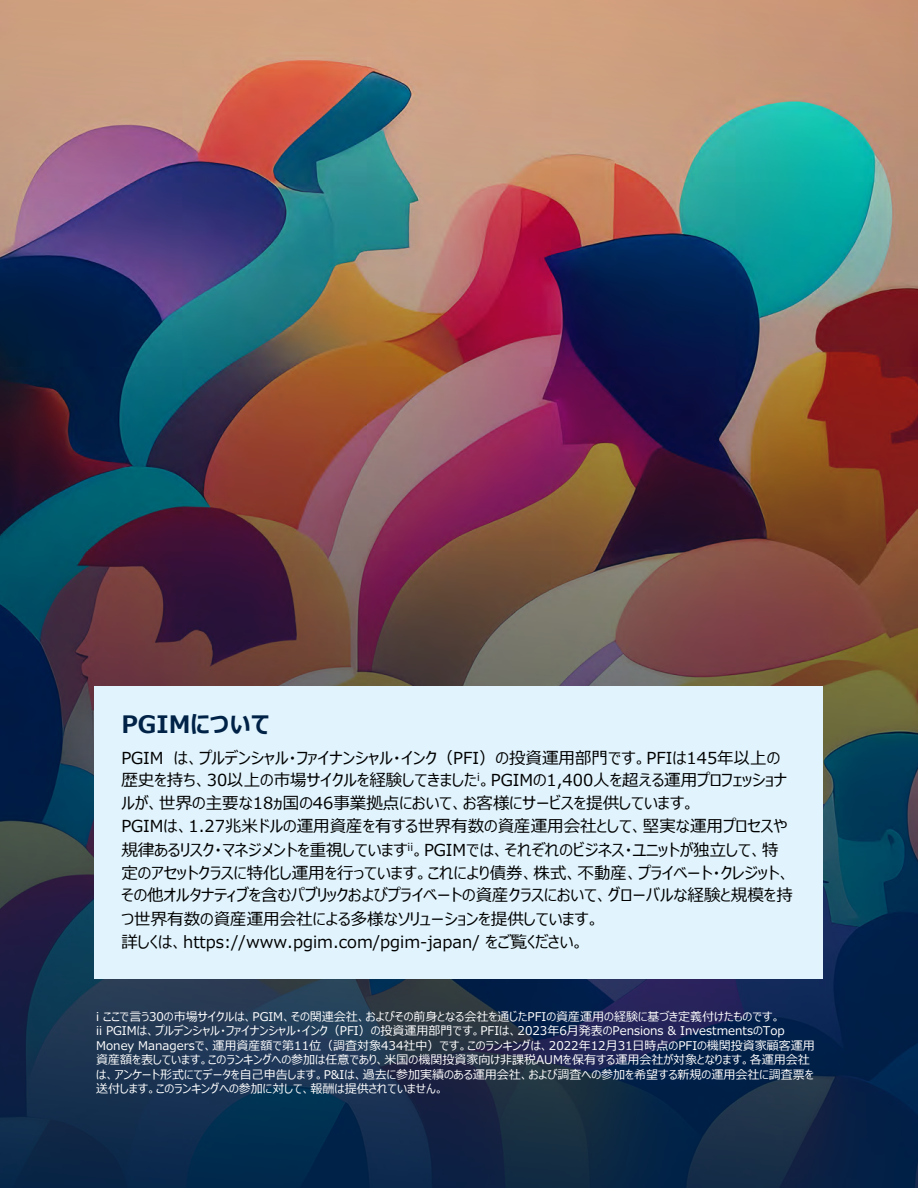
<style>
.page{position:relative;width:918px;height:1188px;background:#fff}
.page>*{position:absolute;margin:0;border:0;box-sizing:border-box;transform-origin:0 0}
.t1{font:700 24px "Meiryo UI";color:#002247}
.t2{font:16.5px/23px "Meiryo UI";color:#000}
.t3{font:12px/14.4px "Meiryo UI";color:#fff}
</style>
<div class="page">
<img style="left:0;top:0;width:918px;height:1188px">
<div style="left:94px;top:686px;width:730px;height:293px;background:#e1f4fd"></div>
<h1 class="t1" style="left:121px;top:708px;width:150px">PGIMについて</h1>
<p class="t2" style="left:121px;top:747px;width:673px">PGIM は、プルデンシャル・ファイナンシャル・インク（PFI）の投資運用部門です。PFIは145年以上の歴史を持ち、30以上の市場サイクルを経験してきました<sup>i</sup>。PGIMの1,400人を超える運用プロフェッショナルが、世界の主要な18ヵ国の46事業拠点において、お客様にサービスを提供しています。<br>PGIMは、1.27兆米ドルの運用資産を有する世界有数の資産運用会社として、堅実な運用プロセスや規律あるリスク・マネジメントを重視しています<sup>ii</sup>。PGIMでは、それぞれのビジネス・ユニットが独立して、特定のアセットクラスに特化し運用を行っています。これにより債券、株式、不動産、プライベート・クレジット、その他オルタナティブを含むパブリックおよびプライベートの資産クラスにおいて、グローバルな経験と規模を持</p>
<p class="t2" style="left:121px;top:909px;width:480px">つ世界有数の資産運用会社による多様なソリューションを提供しています。詳しくは、https://www.pgim.com/pgim-japan/ をご覧ください。</p>
<p class="t3" style="left:96px;top:1010px;width:720px">i ここで言う30の市場サイクルは、PGIM、その関連会社、およびその前身となる会社を通じたPFIの資産運用の経験に基づき定義付けたものです。<br>ii PGIMは、プルデンシャル・ファイナンシャル・インク（PFI）の投資運用部門です。PFIは、2023年6月発表のPensions &amp; InvestmentsのTop Money Managersで、運用資産額で第11位（調査対象434社中）です。このランキングは、2022年12月31日時点のPFIの機関投資家顧客運用資産額を表しています。このランキングへの参加は任意であり、米国の機関投資家向け非課税AUMを保有する運用会社が対象となります。各運用会社は、アンケート形式にてデータを自己申告します。P&amp;Iは、過去に参加実績のある運用会社、および調査への参加を希望する新規の運用会社に調査票を送付します。このランキングへの参加に対して、報酬は提供されていません。</p>
</div>
